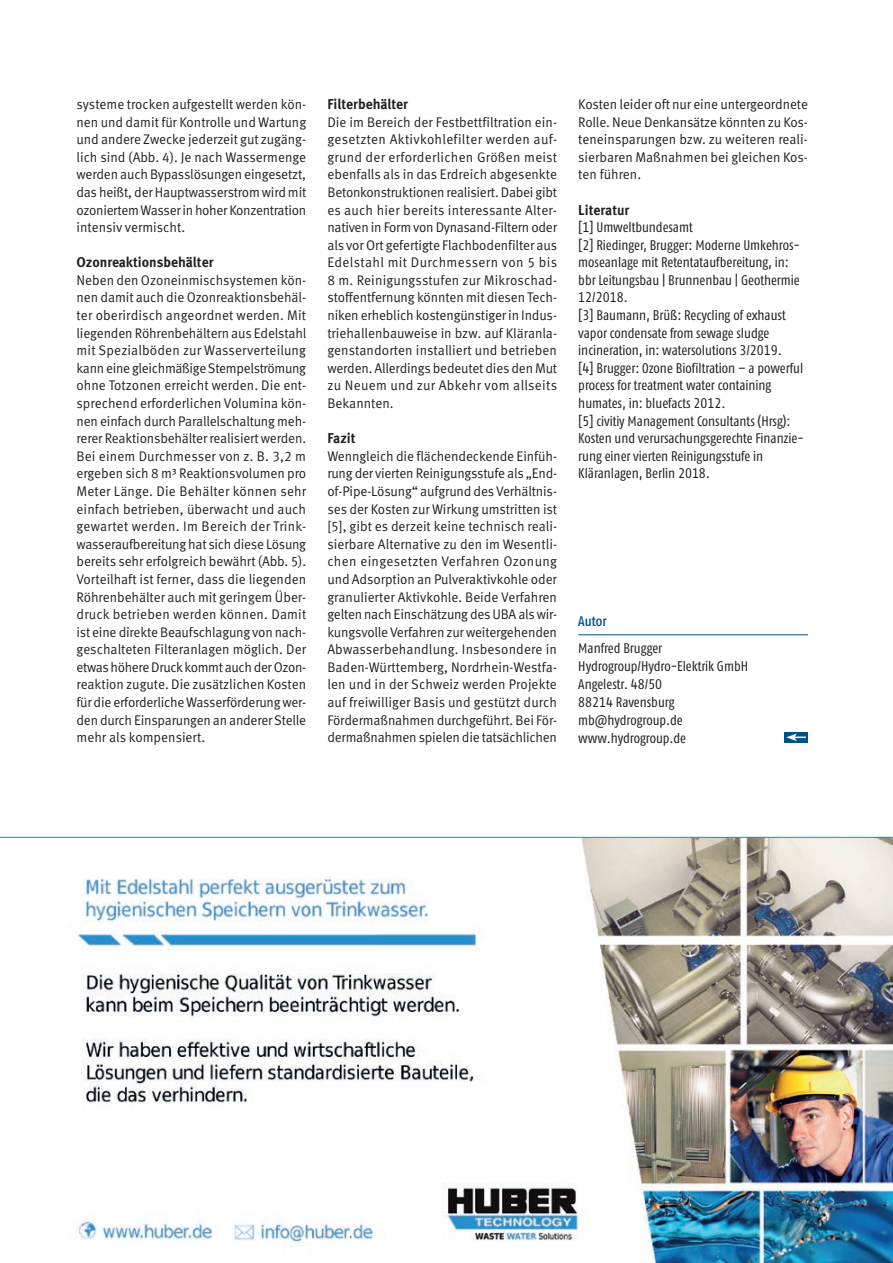
<style>
.page{position:relative;width:893px;height:1263px;background:#fff}
.page>*{position:absolute;margin:0;border:0;box-sizing:border-box;transform-origin:0 0}
.t1{font:700 14.25px "Meta OT";color:#231f20;scale:.96 1}
.t2{font:13.95px/17.5px "Meta OT Norm";letter-spacing:-.01em;color:#231f20;text-align:justify;scale:.96 1}
.t3{font:condensed 13.95px/17.5px "Fago OT";color:#231f20}
.t4{font:500 condensed 13.95px "Fago OT";color:#004f87}
</style>
<div class="page">
<hr style="left:578px;top:634px;width:230px;height:1px;background:#004f87">
<div style="left:784px;top:732px;width:24px;height:10px;background:#004f87"></div>
<svg style="left:786px;top:733px;width:20px;height:8px"></svg>
<img style="left:77px;top:838px;width:816px;height:425px">
<hr style="left:0;top:837px;width:893px;height:1px;background:#0097da">
<p class="t2" style="left:77px;top:96px;width:241px">systeme trocken aufgestellt werden kön&shy;nen und damit für Kontrolle und Wartung und andere Zwecke jederzeit gut zugäng&shy;lich sind (Abb. 4). Je nach Wassermenge werden auch Bypasslösungen eingesetzt, das heißt, der Hauptwasserstrom wird mit ozoniertem Wasser in hoher Konzentration intensiv vermischt.</p>
<p class="t1" style="left:77px;top:254px;width:144px">Ozonreaktionsbehälter</p>
<p class="t2" style="left:77px;top:272px;width:241px">Neben den Ozoneinmischsystemen kön&shy;nen damit auch die Ozonreaktionsbehäl&shy;ter oberirdisch angeordnet werden. Mit liegenden Röhrenbehältern aus Edelstahl mit Spezialböden zur Wasserverteilung kann eine gleichmäßige Stempelströmung ohne Totzonen erreicht werden. Die ent&shy;sprechend erforderlichen Volumina kön&shy;nen einfach durch Parallelschaltung meh&shy;rerer Reaktionsbehälter realisiert werden.<br>Bei einem Durchmesser von z. B. 3,2 m ergeben sich 8 m³ Reaktionsvolumen pro Meter Länge. Die Behälter können sehr einfach betrieben, überwacht und auch gewartet werden. Im Bereich der Trink&shy;wasseraufbereitung hat sich diese Lösung bereits sehr erfolgreich bewährt (Abb. 5).<br>Vorteilhaft ist ferner, dass die liegenden Röhrenbehälter auch mit geringem Über&shy;druck betrieben werden können. Damit ist eine direkte Beaufschlagung von nach&shy;geschalteten Filteranlagen möglich. Der etwas höhere Druck kommt auch der Ozon&shy;reaktion zugute. Die zusätzlichen Kosten für die erforderliche Wasserförderung wer&shy;den durch Einsparungen an anderer Stelle mehr als kompensiert.</p>
<p class="t1" style="left:327px;top:96px;width:86px">Filterbehälter</p>
<p class="t2" style="left:327px;top:113px;width:241px">Die im Bereich der Festbettfiltration ein&shy;gesetzten Aktivkohlefilter werden auf&shy;grund der erforderlichen Größen meist ebenfalls als in das Erdreich abgesenkte Betonkonstruktionen realisiert. Dabei gibt es auch hier bereits interessante Alter&shy;nativen in Form von Dynasand-Filtern oder als vor Ort gefertigte Flachbodenfilter aus Edelstahl mit Durchmessern von 5 bis 8 m. Reinigungsstufen zur Mikroschad&shy;stoffentfernung könnten mit diesen Tech&shy;niken erheblich kostengünstiger in Indus&shy;triehallenbauweise in bzw. auf Kläranla&shy;genstandorten installiert und betrieben werden. Allerdings bedeutet dies den Mut zu Neuem und zur Abkehr vom allseits Bekannten.</p>
<p class="t1" style="left:327px;top:430px;width:31px">Fazit</p>
<p class="t2" style="left:327px;top:447px;width:241px">Wenngleich die flächendeckende Einfüh&shy;rung der vierten Reinigungsstufe als „End&shy;of-Pipe-Lösung“ aufgrund des Verhältnis&shy;ses der Kosten zur Wirkung umstritten ist [5], gibt es derzeit keine technisch reali&shy;sierbare Alternative zu den im Wesentli&shy;chen eingesetzten Verfahren Ozonung und Adsorption an Pulveraktivkohle oder granulierter Aktivkohle. Beide Verfahren gelten nach Einschätzung des UBA als wir&shy;kungsvolle Verfahren zur weitergehenden Abwasserbehandlung. Insbesondere in Baden-Württemberg, Nordrhein-Westfa&shy;len und in der Schweiz werden Projekte auf freiwilliger Basis und gestützt durch Fördermaßnahmen durchgeführt. Bei För&shy;dermaßnahmen spielen die tatsächlichen</p>
<p class="t2" style="left:578px;top:96px;width:241px">Kosten leider oft nur eine untergeordnete Rolle. Neue Denkansätze könnten zu Kos&shy;teneinsparungen bzw. zu weiteren reali&shy;sierbaren Maßnahmen bei gleichen Kos&shy;ten führen.</p>
<p class="t1" style="left:578px;top:201px;width:55px">Literatur</p>
<p class="t3" style="left:578px;top:218px;width:227px">[1] Umweltbundesamt<br>[2] Riedinger, Brugger: Moderne Umkehros&shy;moseanlage mit Retentataufbereitung, in: bbr Leitungsbau | Brunnenbau | Geothermie 12/2018.<br>[3] Baumann, Brüß: Recycling of exhaust vapor condensate from sewage sludge incineration, in: watersolutions 3/2019.<br>[4] Brugger: Ozone Biofiltration – a powerful process for treatment water containing humates, in: bluefacts 2012.<br>[5] civitiy Management Consultants (Hrsg):<br>Kosten und verursachungsgerechte Finanzie&shy;rung einer vierten Reinigungsstufe in Kläranlagen, Berlin 2018.</p>
<p class="t4" style="left:578px;top:613px;width:30px">Autor</p>
<p class="t3" style="left:578px;top:639px;width:171px;line-height:18px">Manfred Brugger<br>Hydrogroup/Hydro-Elektrik GmbH<br>Angelestr. 48/50<br>88214 Ravensburg mb@hydrogroup.de www.hydrogroup.de</p>
</div>
